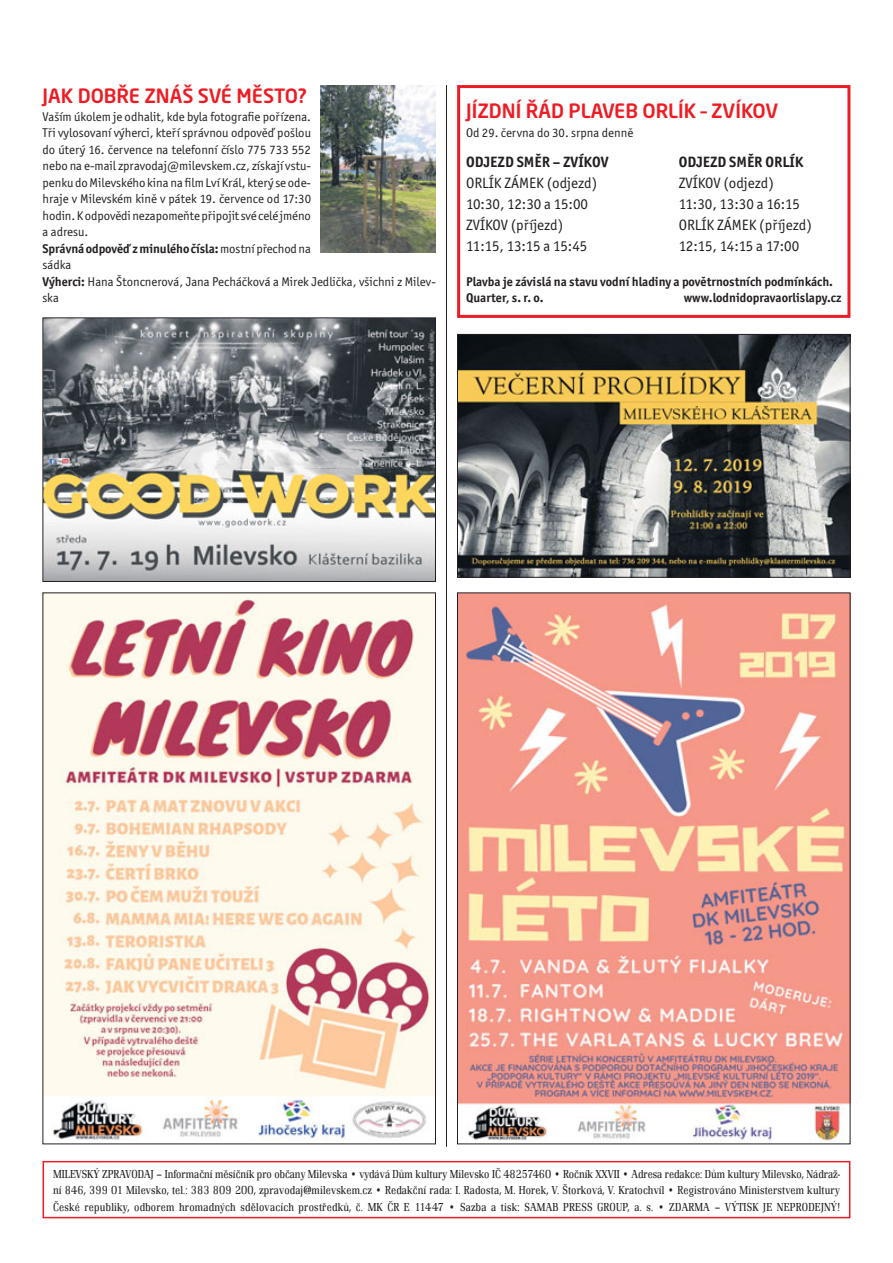
<style>
.page{position:relative;width:893px;height:1263px;background:#fff}
.page>*{position:absolute;margin:0;border:0;box-sizing:border-box;transform-origin:0 0}
.t1{font:500 19.5px "Neo Sans Pro";color:#ed1c24}
.t2{font:15px "Officina Sans Itc TOT";color:#231f20}
.t3{font:15px "Officina Sans Itc TOT";letter-spacing:-.02em;color:#231f20}
.t4{font:700 15px "Officina Sans Itc TOT";color:#231f20}
.t5{font:12.75px/16.5px "Officina Sans Itc TOT";color:#231f20}
.t6{font:700 12.75px/16.5px "Officina Sans Itc TOT";color:#231f20}
.t7{font:300 12px/16.5px "Renault TOT";letter-spacing:.02em;color:#231f20;text-align:justify;scale:.85 1}
.s1{font-weight:700}
</style>
<div class="page">
<hr style="left:446px;top:85px;width:1px;height:1062px;background:#231f20">
<img style="left:320px;top:85px;width:116px;height:167px">
<img style="left:45px;top:594px;width:389px;height:546px">
<div style="left:457px;top:85px;width:393px;height:233px;border:3px solid #ed1c24"></div>
<img style="left:459px;top:336px;width:389px;height:240px">
<div style="left:457px;top:334px;width:393px;height:244px;border:1px solid #231f20"></div>
<img style="left:459px;top:594px;width:389px;height:548px">
<img style="left:45px;top:319px;width:389px;height:261px">
<div style="left:43px;top:317px;width:393px;height:265px;border:1px solid #231f20"></div>
<div style="left:43px;top:1161px;width:807px;height:57px;border:2px solid #ed1c24"></div>
<h1 class="t1" style="left:43px;top:85px;width:266px">JAK DOBŘE ZNÁŠ SVÉ MĚSTO?</h1>
<p class="t5" style="left:43px;top:109px;width:395px">Vaším úkolem je odhalit, kde byla fotografie pořízena.<br>Tři vylosovaní výherci, kteří správnou odpověď pošlou<br>do úterý 16. července na telefonní číslo 775 733 552<br>nebo na e-mail zpravodaj@milevskem.cz, získají vstu-<br>penku do Milevského kina na film Lví Král, který se ode-<br>hraje v Milevském kině v pátek 19. července od 17:30<br>hodin. K odpovědi nezapomeňte připojit své celé jméno<br>a adresu.<br><span class="s1">Správná odpověď z minulého čísla:</span>mostní přechod na<br>sádka<br><span class="s1">Výherci:</span> Hana Štoncnerová, Jana Pecháčková a Mirek Jedlička, všichni z Milev&shy;ska</p>
<h1 class="t1" style="left:466px;top:100px;width:313px">JÍZDNÍ ŘÁD PLAVEB ORLÍK – ZVÍKOV</h1>
<p class="t5" style="left:466px;top:126px;width:169px">Od 29. června do 30. srpna denně</p>
<p class="t4" style="left:466px;top:156px;width:144px">ODJEZD SMĚR – ZVÍKOV</p>
<p class="t4" style="left:679px;top:156px;width:126px">ODJEZD SMĚR ORLÍK</p>
<p class="t2" style="left:466px;top:177px;width:133px">ORLÍK ZÁMEK (odjezd)</p>
<p class="t2" style="left:679px;top:177px;width:97px">ZVÍKOV (odjezd)</p>
<p class="t2" style="left:466px;top:198px;width:123px">10:30, 12:30 a 15:00</p>
<p class="t2" style="left:679px;top:198px;width:123px">11:30, 13:30 a 16:15</p>
<p class="t2" style="left:466px;top:219px;width:99px">ZVÍKOV (příjezd)</p>
<p class="t2" style="left:679px;top:219px;width:135px">ORLÍK ZÁMEK (příjezd)</p>
<p class="t3" style="left:466px;top:240px;width:123px">11:15, 13:15 a 15:45</p>
<p class="t3" style="left:679px;top:240px;width:122px">12:15, 14:15 a 17:00</p>
<p class="t6" style="left:466px;top:274px;width:368px">Plavba je závislá na stavu vodní hladiny a povětrnostních podmínkách.<br>Quarter, s. r. o.</p>
<p class="t6" style="left:684px;top:291px;width:159px">www.lodnidopravaorlislapy.cz</p>
<p class="t7" style="left:53px;top:1167px;width:927px">MILEVSKÝ ZPRAVODAJ – Informační měsíčník pro občany Milevska • vydává Dům kultury Milevsko IČ 48257460 • Ročník XXVII • Adresa redakce: Dům kultury Milevsko, Nádraž - ní 846, 399 01 Milevsko, tel.: 383 809 200, zpravodaj@milevskem.cz • Redakční rada: I. Radosta, M. Horek, V. Štorková, V. Kratochvíl • Registrováno Ministerstvem kultury České republiky, odborem hromadných sdělovacích prostředků, č. MK ČR E 11447 • Sazba a tisk: SAMAB PRESS GROUP, a. s. • ZDARMA – VÝTISK JE NEPRODEJNÝ!</p>
</div>
